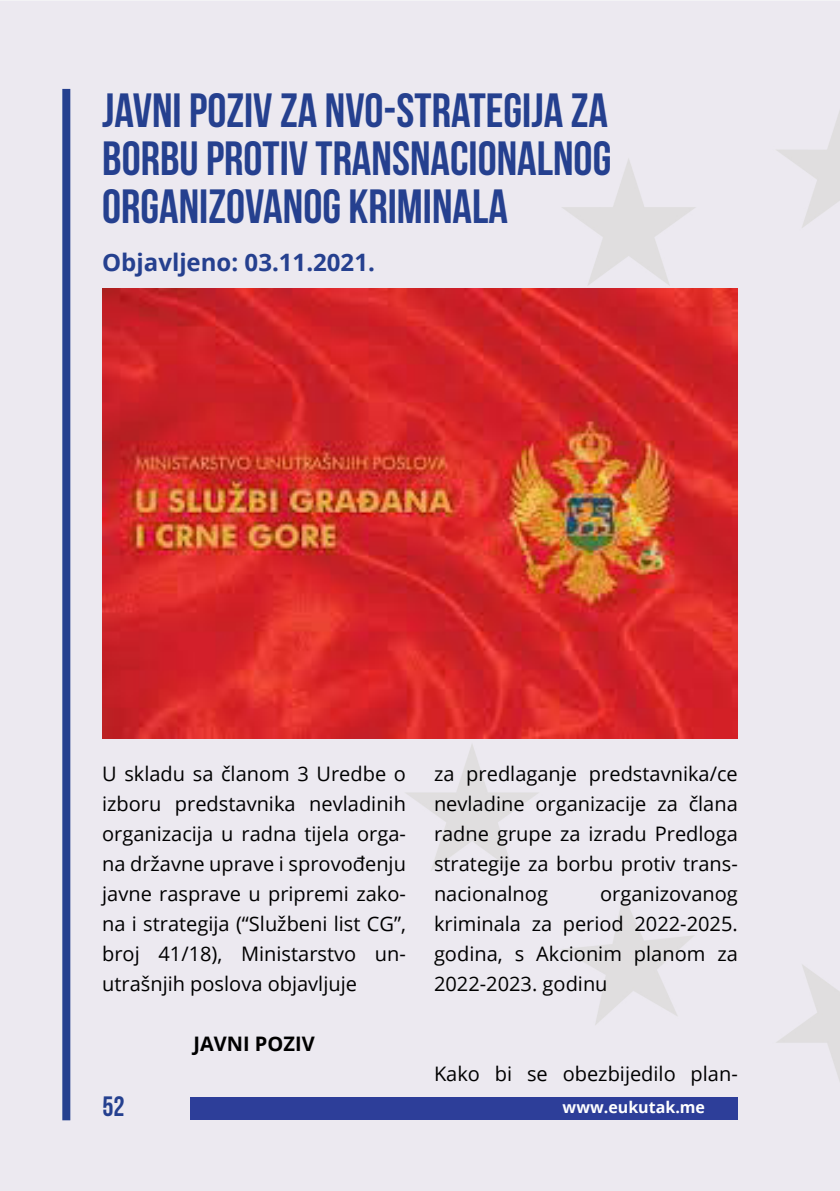
<style>
.page{position:relative;width:840px;height:1191px;background:#fff}
.page>*{position:absolute;margin:0;border:0;box-sizing:border-box;transform-origin:0 0}
.t1{font:700 48px/48px "Bebas Neue";color:#25408f;text-align:justify}
.t2{font:700 28px "Bebas Neue";color:#25408f}
.t3{font:700 24px "Open Sans";color:#25408f}
.t4{font:20px/30px "Open Sans";color:#000;text-align:justify}
.t5{font:700 20px "Open Sans";color:#000}
.t6{font:700 16px "Open Sans";color:#fff}
</style>
<div class="page">
<div style="left:0;top:0;width:839px;height:1191px;background:#ece9f0"></div>
<div style="left:191px;top:1097px;width:546px;height:23px;background:#2d3e99"></div>
<div style="left:62px;top:89px;width:8px;height:1031px;background:#25408f"></div>
<img style="left:102px;top:288px;width:635px;height:450px">
<h1 class="t1" style="left:102px;top:86px;width:510px">JAVNI POZIV ZA NVO-STRATEGIJA ZA BORBU PROTIV TRANSNACIONALNOG ORGANIZOVANOG KRIMINALA</h1>
<p class="t3" style="left:102px;top:245px;width:274px">Objavljeno: 03.11.2021.</p>
<p class="t4" style="left:102px;top:758px;width:305px">U skladu sa članom 3 Uredbe o izboru predstavnika nevladinih organizacija u radna tijela orga&shy;na državne uprave i sprovođenju javne rasprave u pripremi zako&shy;na i strategija (“Službeni list CG”, broj 41/18), Ministarstvo un&shy;utrašnjih poslova objavljuje</p>
<p class="t5" style="left:193px;top:1029px;width:123px">JAVNI POZIV</p>
<p class="t4" style="left:434px;top:758px;width:305px">za predlaganje predstavnika/ce nevladine organizacije za člana radne grupe za izradu Predloga strategije za borbu protiv trans&shy;nacionalnog</p>
<p class="t4" style="left:434px;top:878px;width:305px;text-indent:166px">organizovanog kriminala za period 2022-2025. godina, s Akcionim planom za 2022-2023. godinu</p>
<p class="t4" style="left:434px;top:1058px;width:305px">Kako bi se obezbijedilo plan-</p>
<h2 class="t2" style="left:102px;top:1090px;width:24px">52</h2>
<p class="t6" style="left:562px;top:1096px;width:144px">www.eukutak.me</p>
</div>
